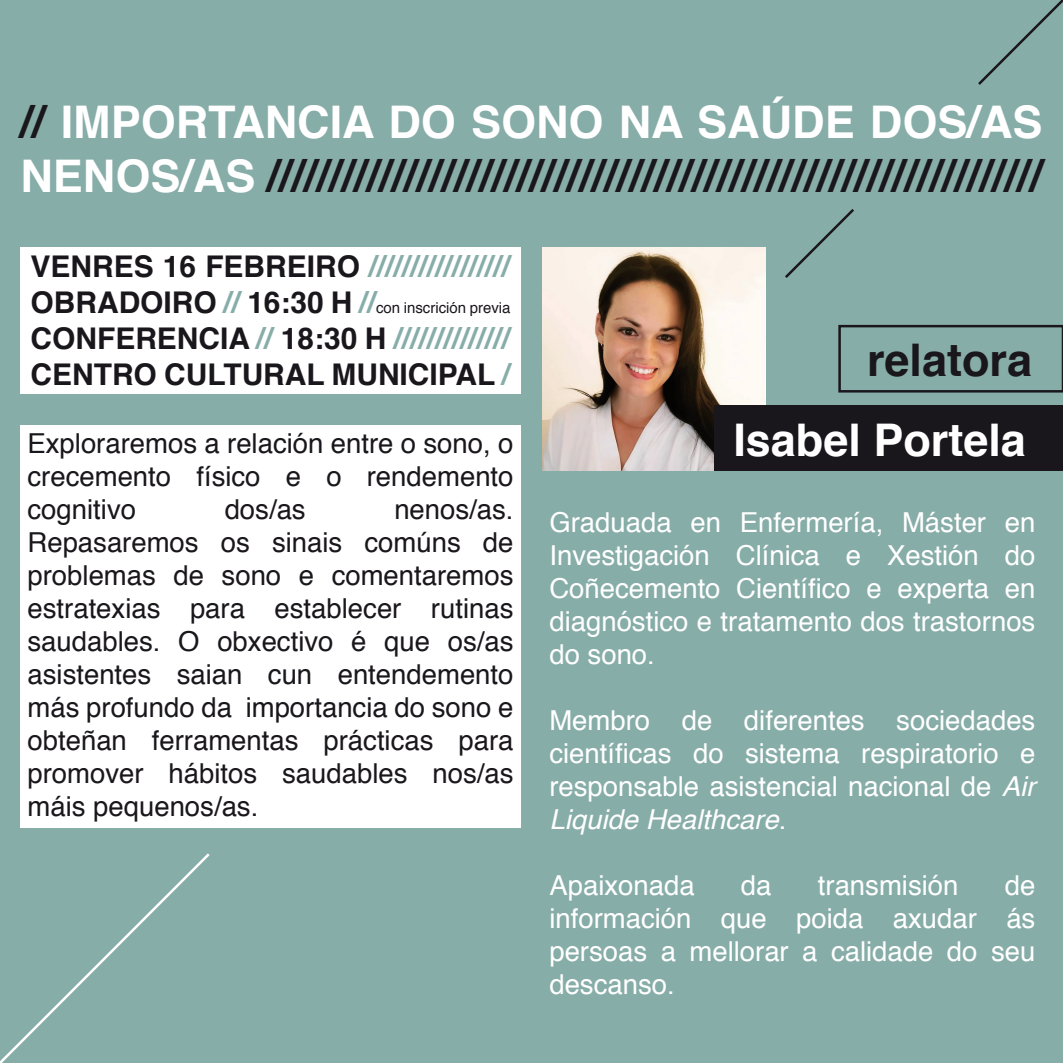
<style>
.page{position:relative;width:1063px;height:1063px;background:#87ada8}
.page>*{position:absolute;margin:0;border:0;box-sizing:border-box;transform-origin:0 0}
.t1{font:700 45px/54px "Helvetica";color:#1a171c}
.t2{font:700 45px "Helvetica";color:#fff}
.t3{font:700 30px/36px "Helvetica";color:#1a171c}
.t4{font:700 30px "Helvetica";color:#87ada8}
.t5{font:27.5px/33px "Helvetica";color:#1a171c;text-align:justify}
.t6{font:27.5px/33px "Helvetica";color:#fff;text-align:justify}
.t7{font:15px "Helvetica";color:#1a171c}
.s1{color:#fff}
.s2{color:#1a171c}
.s3{font-weight:700;font-size:30px}
.s4{font-weight:700;font-size:30px;color:#87ada8}
.s5{color:#87ada8}
.s6{font-style:italic}
</style>
<div class="page">
<svg style="left:0;top:853px;width:210px;height:210px"></svg>
<svg style="left:978px;top:0;width:85px;height:85px"></svg>
<div style="left:20px;top:247px;width:501px;height:146px;background:#fff"></div>
<div style="left:20px;top:426px;width:501px;height:402px;background:#fff"></div>
<img style="left:542px;top:247px;width:224px;height:224px">
<div style="left:714px;top:406px;width:349px;height:65px;background:#1a171c"></div>
<div style="left:838px;top:325px;width:225px;height:68px;border:2px solid #1a171c"></div>
<svg style="left:785px;top:209px;width:69px;height:69px"></svg>
<h1 class="t1" style="left:20px;top:96px;width:1024px">// <span class="s1">IMPORTANCIA DO SONO NA SAÚDE DOS/AS<br>NENOS/AS</span> //////////////////////////////////////////////////////////////</h1>
<p class="t4" style="left:31px;top:242px;width:482px"><span class="s2">VENRES 16 FEBREIRO</span> /////////////////</p>
<p class="t7" style="left:31px;top:296px;width:481px"><span class="s3">OBRADOIRO</span> <span class="s4">//</span> <span class="s3">16:30 H</span> <span class="s4">//</span>con inscrición previa</p>
<p class="t3" style="left:31px;top:320px;width:481px">CONFERENCIA <span class="s5">//</span> 18:30 H <span class="s5">//////////////<br></span>CENTRO CULTURAL MUNICIPAL <span class="s5">/</span></p>
<p class="t5" style="left:28px;top:428px;width:488px">Exploraremos a relación entre o sono, o crecemento físico e o rendemento cognitivo</p>
<p class="t5" style="left:225px;top:494px;width:83px">dos/as</p>
<p class="t5" style="left:28px;top:494px;width:488px;text-indent:367px">nenos/as.<br>Repasaremos os sinais comúns de problemas de sono e comentaremos estratexias para establecer rutinas saudables. O obxectivo é que os/as asistentes saian cun entendemento más profundo da importancia do sono e obteñan ferramentas prácticas para promover hábitos saudables nos/as máis pequenos/as.</p>
<h1 class="t1" style="left:867px;top:334px;width:167px">relatora</h1>
<h1 class="t2" style="left:733px;top:403px;width:294px">Isabel Portela</h1>
<p class="t6" style="left:549px;top:506px;width:487px">Graduada en Enfermería, Máster en Investigación Clínica e Xestión do Coñecemento Científico e experta en diagnóstico e tratamento dos trastornos do sono.</p>
<p class="t6" style="left:549px;top:704px;width:488px">Membro de diferentes sociedades científicas do sistema respiratorio e responsable asistencial nacional de <span class="s6">Air Liquide Healthcare</span>.</p>
<p class="t6" style="left:549px;top:869px;width:147px">Apaixonada</p>
<p class="t6" style="left:741px;top:869px;width:32px">da</p>
<p class="t6" style="left:818px;top:869px;width:142px">transmisión</p>
<p class="t6" style="left:549px;top:869px;width:487px;text-indent:455px">de información que poida axudar ás persoas a mellorar a calidade do seu descanso.</p>
</div>
